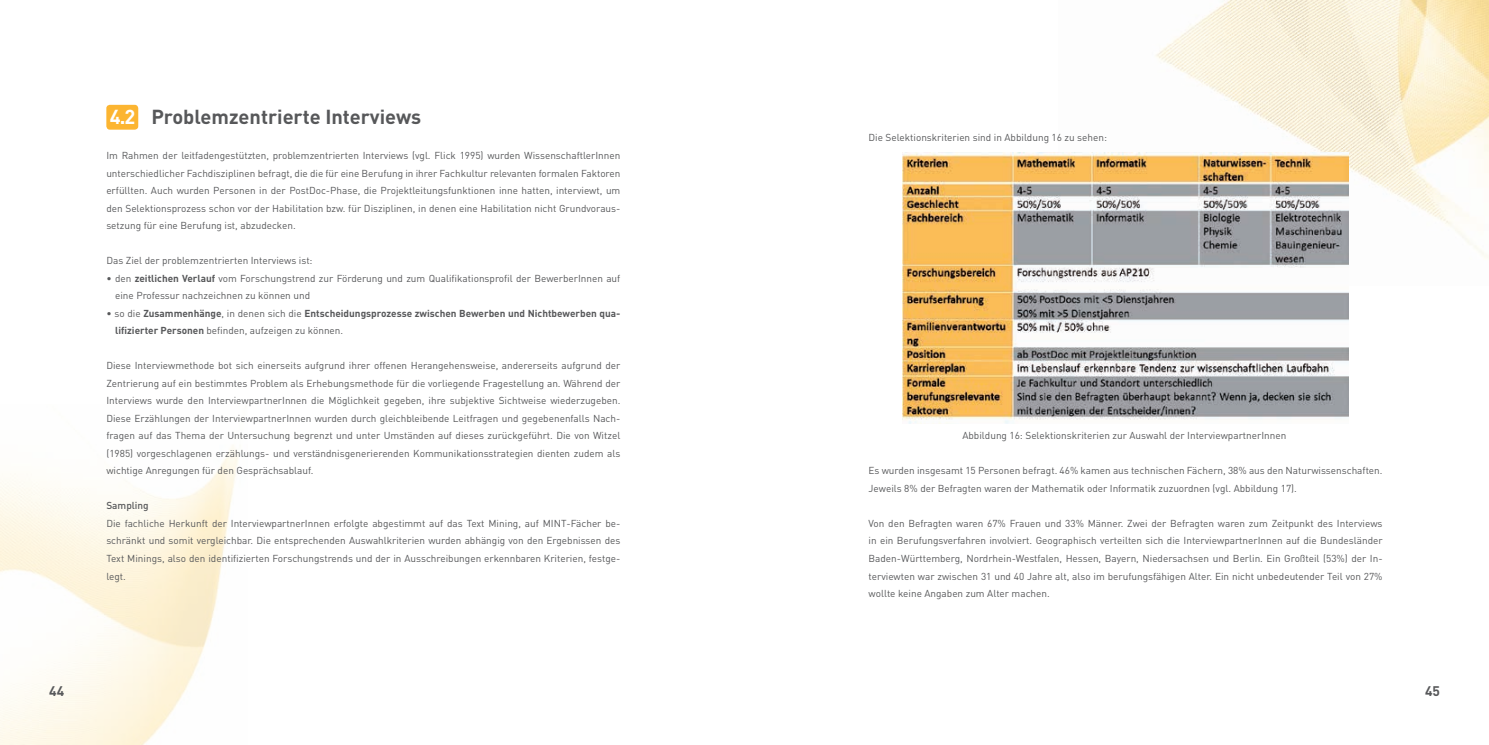
<style>
.page{position:relative;width:1489px;height:745px;background:#fff}
.page>*{position:absolute;margin:0;border:0;box-sizing:border-box;transform-origin:0 0}
.t1{font:700 20px "DIN Pro";color:#57585a}
.t2{font:700 13.75px "DIN Pro";color:#57585a}
.t3{font:10px/17.5px "DIN Pro";color:#57585a;text-align:justify}
.t4{font:700 10px/17.5px "DIN Pro";color:#57585a}
.t5{font:500 10px "DIN Pro";color:#57585a}
.s1{color:#fff}
.s2{font-weight:700}
.s3{font-weight:400}
</style>
<div class="page">
<img style="left:0;top:445px;width:238px;height:299px">
<img style="left:1156px;top:0;width:332px;height:265px">
<div style="left:106px;top:105px;width:32px;height:25px;background:#fcb531;border-radius:4px"></div>
<img style="left:902px;top:152px;width:446px;height:271px">
<h1 class="t1" style="left:110px;top:103px;width:313px"><span class="s1">4.2</span> Problemzentrierte Interviews</h1>
<p class="t3" style="left:106px;top:146px;width:515px">Im Rahmen der leitfadengestützten, problemzentrierten Interviews (vgl. Flick 1995) wurden WissenschaftlerInnen unterschiedlicher Fachdisziplinen befragt, die die für eine Berufung in ihrer Fachkultur relevanten formalen Faktoren erfüllten. Auch wurden Personen in der PostDoc-Phase, die Projektleitungsfunktionen inne hatten, interviewt, um den Selektionsprozess schon vor der Habilitation bzw. für Disziplinen, in denen eine Habilitation nicht Grundvoraus&shy;setzung für eine Berufung ist, abzudecken.</p>
<p class="t3" style="left:106px;top:251px;width:208px">Das Ziel der problemzentrierten Interviews ist:</p>
<p class="t3" style="left:115px;top:269px;width:507px;text-indent:-9px">• den <span class="s2">zeitlichen Verlauf</span> vom Forschungstrend zur Förderung und zum Qualifikationsprofil der BewerberInnen auf eine Professur nachzeichnen zu können und</p>
<p class="t4" style="left:115px;top:304px;width:507px;text-indent:-9px"><span class="s3">• so die</span> Zusammenhänge<span class="s3">, in denen sich die</span> Entscheidungsprozesse zwischen Bewerben und Nichtbewerben qua&shy;lifizierter Personen <span class="s3">befinden, aufzeigen zu können.</span></p>
<p class="t3" style="left:106px;top:356px;width:515px">Diese Interviewmethode bot sich einerseits aufgrund ihrer offenen Herangehensweise, andererseits aufgrund der Zentrierung auf ein bestimmtes Problem als Erhebungsmethode für die vorliegende Fragestellung an. Während der Interviews wurde den InterviewpartnerInnen die Möglichkeit gegeben, ihre subjektive Sichtweise wiederzugeben.<br>Diese Erzählungen der InterviewpartnerInnen wurden durch gleichbleibende Leitfragen und gegebenenfalls Nach&shy;fragen auf das Thema der Untersuchung begrenzt und unter Umständen auf dieses zurückgeführt. Die von Witzel (1985) vorgeschlagenen erzählungs- und verständnisgenerierenden Kommunikationsstrategien dienten zudem als wichtige Anregungen für den Gesprächsablauf.</p>
<p class="t5" style="left:106px;top:498px;width:44px">Sampling</p>
<p class="t3" style="left:106px;top:514px;width:515px">Die fachliche Herkunft der InterviewpartnerInnen erfolgte abgestimmt auf das Text Mining, auf MINT-Fächer be&shy;schränkt und somit vergleichbar. Die entsprechenden Auswahlkriterien wurden abhängig von den Ergebnissen des Text Minings, also den identifizierten Forschungstrends und der in Ausschreibungen erkennbaren Kriterien, festge&shy;legt.</p>
<p class="t3" style="left:868px;top:129px;width:240px">Die Selektionskriterien sind in Abbildung 16 zu sehen:</p>
<p class="t3" style="left:962px;top:426px;width:325px">Abbildung 16: Selektionskriterien zur Auswahl der InterviewpartnerInnen</p>
<p class="t3" style="left:868px;top:461px;width:515px">Es wurden insgesamt 15 Personen befragt. 46% kamen aus technischen Fächern, 38% aus den Naturwissenschaften.<br>Jeweils 8% der Befragten waren der Mathematik oder Informatik zuzuordnen (vgl. Abbildung 17).</p>
<p class="t3" style="left:868px;top:514px;width:515px">Von den Befragten waren 67% Frauen und 33% Männer. Zwei der Befragten waren zum Zeitpunkt des Interviews in ein Berufungsverfahren involviert. Geographisch verteilten sich die InterviewpartnerInnen auf die Bundesländer Baden-Württemberg, Nordrhein-Westfalen, Hessen, Bayern, Niedersachsen und Berlin. Ein Großteil (53%) der In&shy;terviewten war zwischen 31 und 40 Jahre alt, also im berufungsfähigen Alter. Ein nicht unbedeutender Teil von 27% wollte keine Angaben zum Alter machen.</p>
<h2 class="t2" style="left:49px;top:681px;width:16px">44</h2>
<h2 class="t2" style="left:1424px;top:681px;width:16px">45</h2>
</div>
